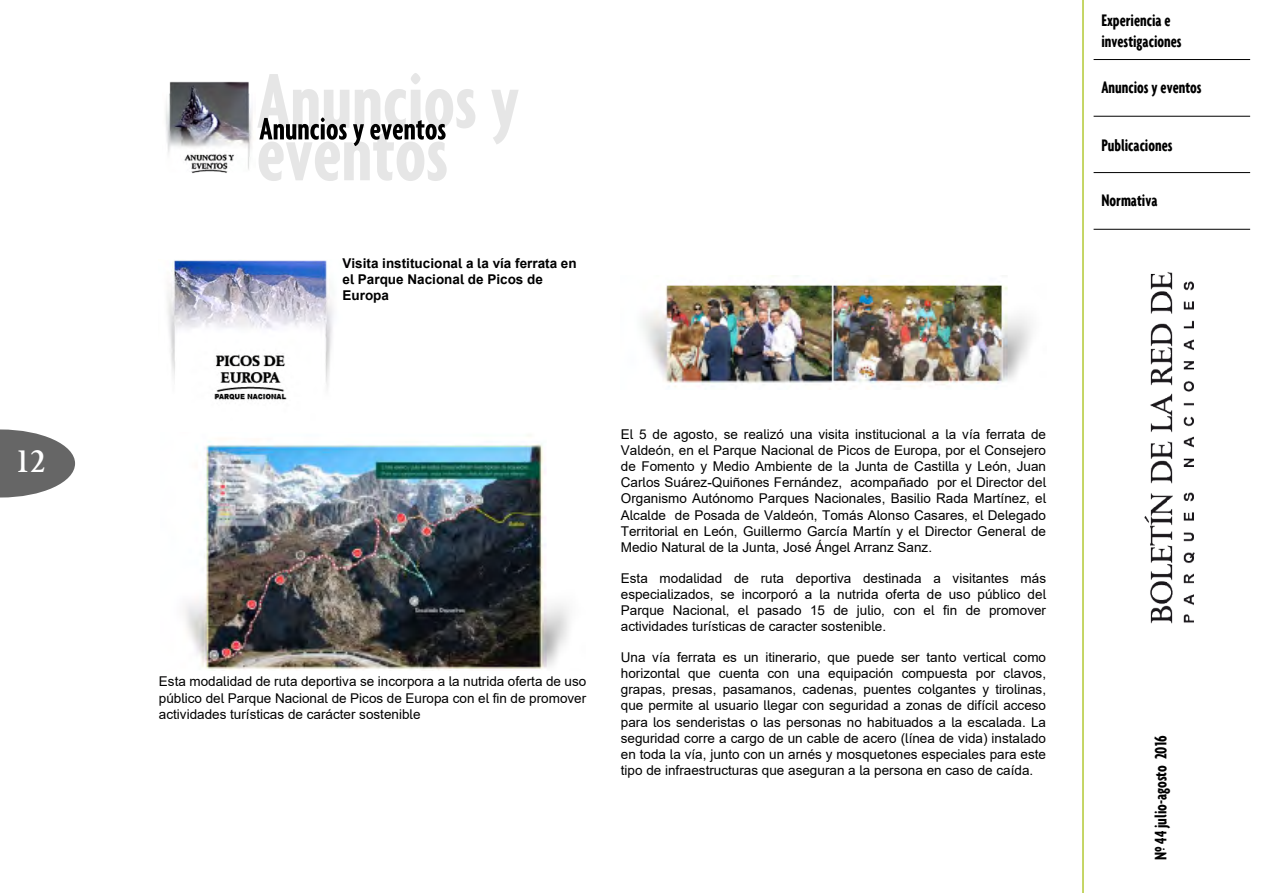
<style>
.page{position:relative;width:1263px;height:893px;background:#fff}
.page>*{position:absolute;margin:0;border:0;box-sizing:border-box;transform-origin:0 0}
.t1{font:30px "Palermo";color:#fff}
.t2{font:700 extra-condensed 18px/21.6px "Agenda";color:#000}
.t3{font:13.5px/16.2px "Arial";color:#000;text-align:justify}
.t4{font:700 13.5px/16.2px "Arial";color:#000}
</style>
<div class="page">
<svg style="left:0;top:429px;width:75px;height:68px"></svg>
<img style="left:1126px;top:115px;width:83px;height:509px">
<hr style="left:1082px;top:0;width:2px;height:893px;background:#b3c935">
<hr style="left:1093px;top:59px;width:157px;height:1px;background:#000">
<hr style="left:1093px;top:172px;width:157px;height:1px;background:#000">
<hr style="left:1093px;top:116px;width:157px;height:1px;background:#000">
<hr style="left:1093px;top:229px;width:157px;height:1px;background:#000">
<img style="left:167px;top:260px;width:166px;height:140px">
<img style="left:185px;top:435px;width:384px;height:235px">
<img style="left:642px;top:281px;width:389px;height:106px">
<svg style="left:257px;top:73px;width:262px;height:108px"></svg>
<img style="left:165px;top:81px;width:88px;height:92px">
<h1 class="t1" style="left:14px;top:444px;width:34px">12</h1>
<p class="t4" style="left:343px;top:255px;width:236px">Visita institucional a la vía ferrata en el Parque Nacional de Picos de<br>Europa</p>
<p class="t3" style="left:159px;top:673px;width:429px">Esta modalidad de ruta deportiva se incorpora a la nutrida oferta de uso público del Parque Nacional de Picos de Europa con el fin de promover actividades turísticas de carácter sostenible</p>
<p class="t3" style="left:621px;top:426px;width:427px">El 5 de agosto, se realizó una visita institucional a la vía ferrata de Valdeón, en el Parque Nacional de Picos de Europa, por el Consejero de Fomento y Medio Ambiente de la Junta de Castilla y León, Juan Carlos Suárez-Quiñones Fernández, acompañado por el Director del Organismo Autónomo Parques Nacionales, Basilio Rada Martínez, el Alcalde de Posada de Valdeón, Tomás Alonso Casares, el Delegado Territorial en León, Guillermo García Martín y el Director General de Medio Natural de la Junta, José Ángel Arranz Sanz.</p>
<p class="t3" style="left:621px;top:570px;width:427px">Esta modalidad de ruta deportiva destinada a visitantes más especializados, se incorporó a la nutrida oferta de uso público del Parque Nacional, el pasado 15 de julio, con el fin de promover actividades turísticas de caracter sostenible.</p>
<p class="t3" style="left:621px;top:649px;width:427px">Una vía ferrata es un itinerario, que puede ser tanto vertical como horizontal que cuenta con una equipación compuesta por clavos, grapas, presas, pasamanos, cadenas, puentes colgantes y tirolinas, que permite al usuario llegar con seguridad a zonas de difícil acceso para los senderistas o las personas no habituados a la escalada. La seguridad corre a cargo de un cable de acero (línea de vida) instalado en toda la vía, junto con un arnés y mosquetones especiales para este tipo de infraestructuras que aseguran a la persona en caso de caída.</p>
<h2 class="t2" style="left:1101px;top:9px;width:82px">Experiencia e investigaciones</h2>
<h2 class="t2" style="left:1101px;top:76px;width:102px">Anuncios y eventos</h2>
<h2 class="t2" style="left:1101px;top:134px;width:73px">Publicaciones</h2>
<h2 class="t2" style="left:1101px;top:189px;width:58px">Normativa</h2>
<h2 class="t2" style="left:1149px;top:860px;width:126px;rotate:-90deg">Nº 44 julio-agosto 2016</h2>
</div>
